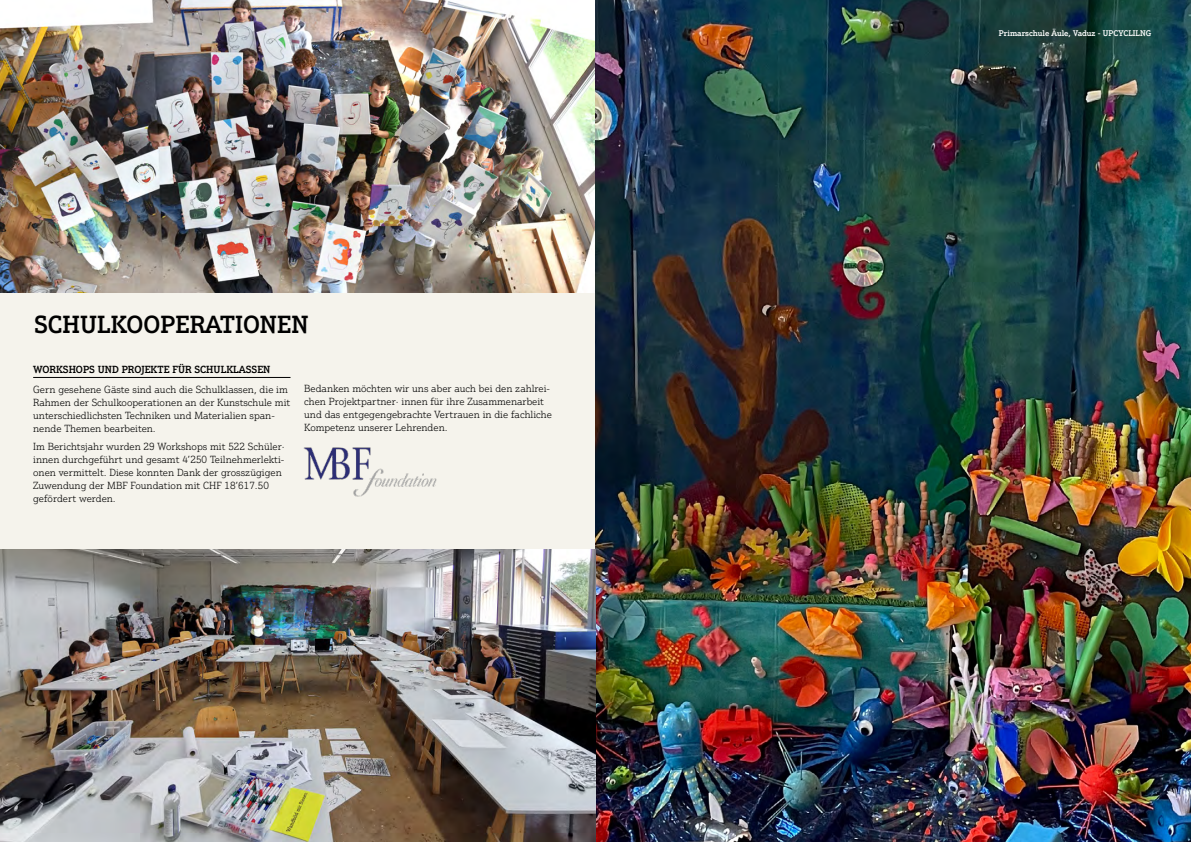
<style>
.page{position:relative;width:1191px;height:842px;background:#fff}
.page>*{position:absolute;margin:0;border:0;box-sizing:border-box;transform-origin:0 0}
.t1{font:500 24px "Justus Pro";color:#000}
.t2{font:300 10px/13px "Justus Pro";color:#000}
.t3{font:500 10px "Justus Pro";color:#000}
.t4{font:500 8px "Justus Pro";color:#fff}
</style>
<div class="page">
<div style="left:0;top:40px;width:595px;height:510px;background:#f5f3ec"></div>
<hr style="left:33px;top:377px;width:257px;height:1px;background:#000">
<img style="left:302px;top:443px;width:138px;height:56px">
<img style="left:595px;top:0;width:596px;height:842px">
<img style="left:0;top:550px;width:595px;height:292px">
<img style="left:0;top:0;width:594px;height:292px">
<h1 class="t1" style="left:34px;top:309px;width:276px">SCHULKOOPERATIONEN</h1>
<p class="t3" style="left:33px;top:363px;width:239px">WORKSHOPS UND PROJEKTE FÜR SCHULKLASSEN</p>
<p class="t2" style="left:33px;top:383px;width:259px">Gern gesehene Gäste sind auch die Schulklassen, die im Rahmen der Schulkooperationen an der Kunstschule mit unterschiedlichsten Techniken und Materialien span&shy;nende Themen bearbeiten.</p>
<p class="t2" style="left:33px;top:440px;width:253px">Im Berichtsjahr wurden 29 Workshops mit 522 Schüler· innen durchgeführt und gesamt 4’250 Teilnehmerlekti&shy;onen vermittelt. Diese konnten Dank der grosszügigen Zuwendung der MBF Foundation mit CHF 18’617.50 gefördert werden.</p>
<p class="t2" style="left:304px;top:382px;width:249px">Bedanken möchten wir uns aber auch bei den zahlrei&shy;chen Projektpartner· innen für ihre Zusammenarbeit und das entgegengebrachte Vertrauen in die fachliche Kompetenz unserer Lehrenden.</p>
<p class="t4" style="left:999px;top:28px;width:154px">Primarschule Äule, Vaduz - UPCYCLILNG</p>
</div>
